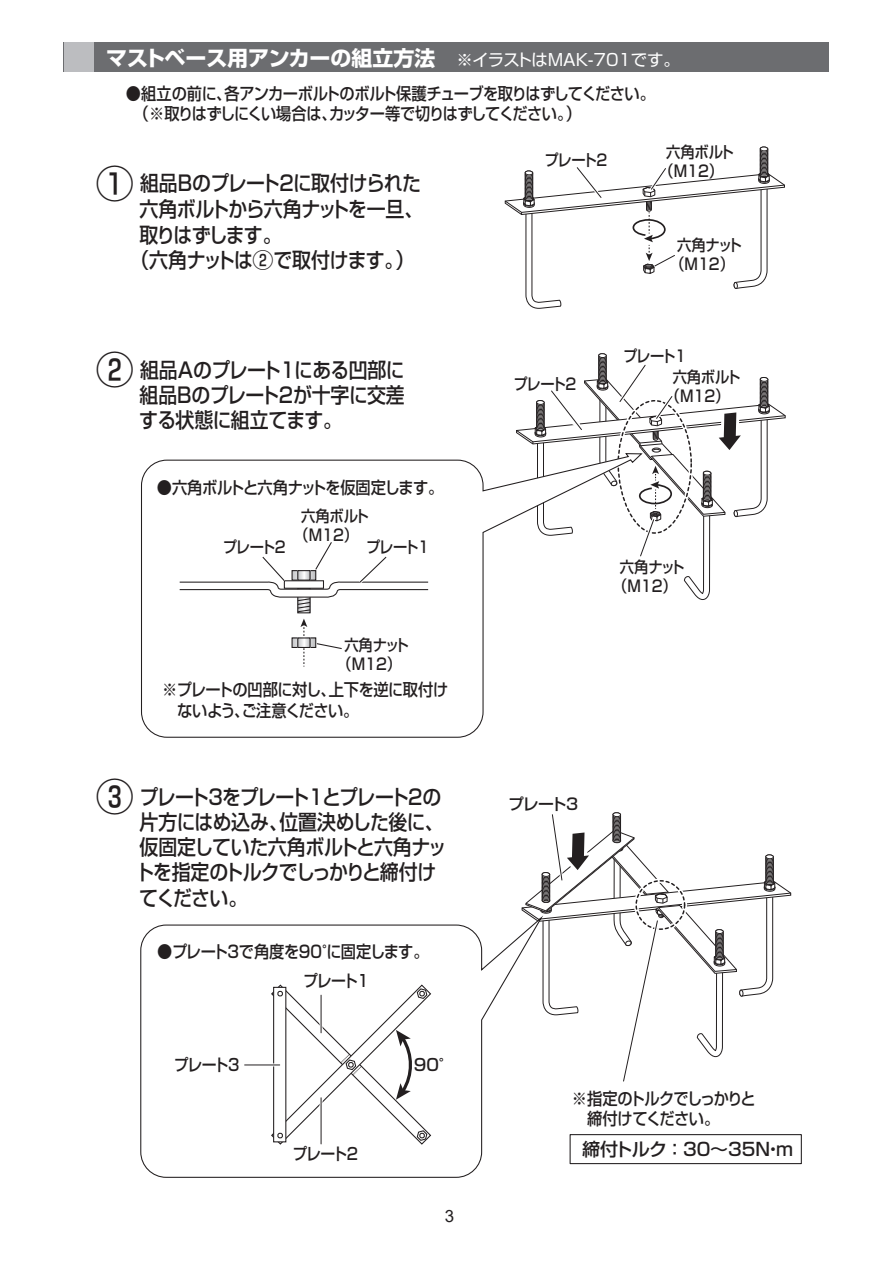
<style>
.page{position:relative;width:893px;height:1263px;background:#fff}
.page>*{position:absolute;margin:0;border:0;box-sizing:border-box;transform-origin:0 0}
.t1{font:500 21px/25.2px "Shin Go Pro";letter-spacing:-.035em;color:#231f20;text-align:justify;scale:.9 1}
.t2{font:700 21px "Shin Go Pro";letter-spacing:-.005em;color:#fff}
.t3{font:500 21px "Shin Go Pro";letter-spacing:-.095em;color:#231f20;scale:.9 1}
.t4{font:500 18px "Shin Go Pro";color:#231f20}
.t5{font:500 16.95px/20.2px "Shin Go Pro";letter-spacing:-.04em;color:#231f20;scale:.9 1}
.t6{font:16.95px "Arial";color:#231f20}
.t7{font:500 16.5px "Shin Go Pro";letter-spacing:-.035em;color:#231f20;scale:.9 1}
.t8{font:500 16.5px "Shin Go Pro";letter-spacing:-.035em;color:#231f20}
.t9{font:500 15.9px/19px "Shin Go Pro";letter-spacing:-.005em;color:#231f20;text-align:center;scale:.9 1}
.t10{font:500 15.9px "Shin Go Pro";letter-spacing:-.03em;color:#231f20;scale:.9 1}
.t11{font:500 15.9px/19px "Shin Go Pro";letter-spacing:-.01em;color:#231f20;scale:.9 1}
.t12{font:500 15.9px "Shin Go Pro";letter-spacing:-.03em;color:#231f20}
.s1{font-weight:400;font-size:16.5px}
.s2{font-size:38.1px}
</style>
<div class="page">
<div style="left:64px;top:43px;width:765px;height:29px;background:#6c6d70"></div>
<div style="left:64px;top:43px;width:30px;height:29px;background:#bcbdc0"></div>
<svg style="left:140px;top:924px;width:364px;height:254px"></svg>
<svg style="left:270px;top:984px;width:162px;height:161px"></svg>
<hr style="left:245px;top:1063px;width:35px;height:3px;background:#fff">
<hr style="left:245px;top:1064px;width:35px;height:1px;background:#231f20">
<svg style="left:141px;top:459px;width:363px;height:279px"></svg>
<div style="left:292px;top:638px;width:24px;height:9px;background:#d4d5d7"></div>
<div style="left:292px;top:637px;width:24px;height:11px;border:1px solid #231f20"></div>
<div style="left:297px;top:637px;width:14px;height:11px;border:1px solid #231f20"></div>
<svg style="left:504px;top:42px;width:288px;height:1123px"></svg>
<svg style="left:174px;top:538px;width:260px;height:75px"></svg>
<svg style="left:298px;top:619px;width:47px;height:48px"></svg>
<p class="t2" style="left:106px;top:42px;width:575px">マストベース用アンカーの組立方法　<span class="s1">※イラストはMAK-701です。</span></p>
<p class="t5" style="left:126px;top:81px;width:589px">●組立の前に、各アンカーボルトのボルト保護チューブを取りはずしてください。　（※取りはずしにくい場合は、カッター等で切りはずしてください。）</p>
<p class="t1" style="left:96px;top:168px;width:363px"><span class="s2">①</span> 組品Bのプレート2に取付けられた</p>
<p class="t1" style="left:139px;top:194px;width:317px">六角ボルトから六角ナットを一旦、</p>
<p class="t3" style="left:139px;top:217px;width:159px">取りはずします。</p>
<p class="t1" style="left:130px;top:245px;width:317px">（六角ナットは②で取付けます。）</p>
<p class="t1" style="left:139px;top:355px;width:297px;text-indent:-44px"><span class="s2">②</span> 組品Aのプレート1にある凹部に組品Bのプレート2が十字に交差する状態に組立てます。</p>
<p class="t5" style="left:157px;top:475px;width:320px">●六角ボルトと六角ナットを仮固定します。</p>
<p class="t10" style="left:223px;top:534px;width:71px">プレート2</p>
<p class="t11" style="left:294px;top:505px;width:85px;text-indent:7px">六角ボルト（M12）</p>
<p class="t10" style="left:366px;top:534px;width:71px">プレート1</p>
<p class="t9" style="left:337px;top:634px;width:81px">六角ナット（M12）</p>
<p class="t5" style="left:162px;top:678px;width:320px">※プレートの凹部に対し、上下を逆に取付け　ないよう、ご注意ください。</p>
<p class="t1" style="left:136px;top:782px;width:347px;text-align:left;text-indent:-40px"><span class="s2">③</span> プレート3をプレート1とプレート2の片方にはめ込み、位置決めした後に、仮固定していた六角ボルトと六角ナットを指定のトルクでしっかりと締付けてください。</p>
<p class="t5" style="left:157px;top:939px;width:303px">●プレート3で角度を90°に固定します。</p>
<p class="t7" style="left:174px;top:1051px;width:74px">プレート3</p>
<p class="t7" style="left:303px;top:967px;width:74px">プレート1</p>
<p class="t7" style="left:293px;top:1140px;width:74px">プレート2</p>
<p class="t8" style="left:414px;top:1051px;width:43px">90°</p>
<p class="t6" style="left:445px;top:1204px;width:11px">3</p>
<p class="t10" style="left:544px;top:147px;width:71px">プレート2</p>
<p class="t9" style="left:659px;top:140px;width:85px;text-align:left;text-indent:7px">六角ボルト（M12）</p>
<p class="t9" style="left:670px;top:233px;width:81px">六角ナット（M12）</p>
<p class="t10" style="left:513px;top:370px;width:71px">プレート2</p>
<p class="t10" style="left:623px;top:343px;width:71px">プレート1</p>
<p class="t9" style="left:666px;top:365px;width:85px;text-align:left;text-indent:7px">六角ボルト（M12）</p>
<p class="t9" style="left:613px;top:555px;width:81px">六角ナット（M12）</p>
<p class="t12" style="left:508px;top:790px;width:71px">プレート3</p>
<p class="t5" style="left:572px;top:1086px;width:206px">※指定のトルクでしっかりと　締付けてください。</p>
<p class="t4" style="left:582px;top:1134px;width:212px">締付トルク ：30～35N・m</p>
</div>
